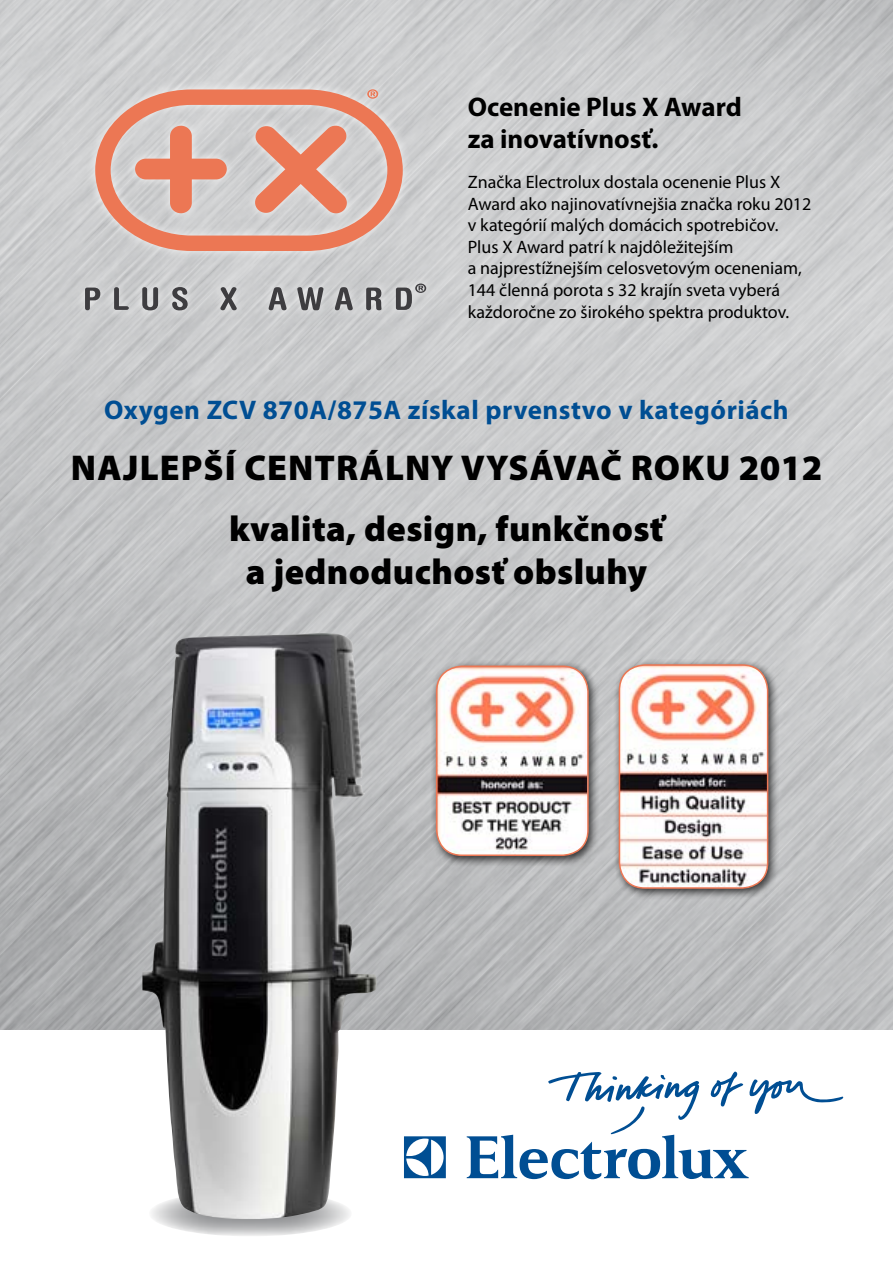
<style>
.page{position:relative;width:893px;height:1263px;background:#fff}
.page>*{position:absolute;margin:0;border:0;box-sizing:border-box;transform-origin:0 0}
.t1{font:900 36px/61.2px "Myriad Pro";letter-spacing:.03em;color:#000;text-align:center}
.t2{font:900 36px "Myriad Pro";letter-spacing:.01em;color:#000}
.t3{font:700 27px "Myriad Pro";letter-spacing:.02em;color:#004e93}
.t4{font:700 27px/32.4px "Myriad Pro";color:#000}
.t5{font:18px/21.6px "Myriad Pro";color:#000}
</style>
<div class="page">
<img style="left:0;top:0;width:893px;height:1029px">
<svg style="left:149px;top:1191px;width:203px;height:45px;background:#c3c4c5"></svg>
<img style="left:142px;top:632px;width:235px;height:588px">
<div style="left:76px;top:80px;width:360px;height:240px;background:#fff;opacity:.75"></div>
<svg style="left:85px;top:288px;width:15px;height:22px"></svg>
<svg style="left:114px;top:287px;width:15px;height:23px"></svg>
<svg style="left:142px;top:287px;width:16px;height:23px"></svg>
<svg style="left:172px;top:287px;width:16px;height:23px"></svg>
<svg style="left:220px;top:287px;width:17px;height:23px"></svg>
<svg style="left:269px;top:287px;width:18px;height:23px"></svg>
<svg style="left:297px;top:287px;width:26px;height:23px"></svg>
<svg style="left:335px;top:287px;width:18px;height:23px"></svg>
<svg style="left:366px;top:288px;width:16px;height:22px"></svg>
<svg style="left:396px;top:284px;width:30px;height:26px"></svg>
<svg style="left:95px;top:89px;width:308px;height:162px;background:#dbafa2"></svg>
<svg style="left:367px;top:89px;width:11px;height:10px"></svg>
<svg style="left:404px;top:1136px;width:42px;height:42px"></svg>
<svg style="left:467px;top:1071px;width:376px;height:108px"></svg>
<div style="left:431px;top:660px;width:169px;height:207px;background:#000;opacity:.75"></div>
<img style="left:437px;top:666px;width:150px;height:189px">
<div style="left:436px;top:665px;width:153px;height:191px;border:2px solid #ec7754;border-radius:26px"></div>
<div style="left:614px;top:659px;width:165px;height:240px;background:#000;opacity:.75"></div>
<img style="left:619px;top:665px;width:149px;height:223px">
<div style="left:619px;top:664px;width:149px;height:225px;border:2px solid #ec7754;border-radius:26px"></div>
<h2 class="t4" style="left:468px;top:90px;width:276px">Ocenenie Plus X Award za inovatívnosť.</h2>
<p class="t5" style="left:468px;top:171px;width:345px">Značka Electrolux dostala ocenenie Plus X Award ako najinovatívnejšia značka roku 2012 v kategórií malých domácich spotrebičov.<br>Plus X Award patrí k najdôležitejším<br>a najprestížnejším celosvetovým oceneniam, 144 členná porota s 32 krajín sveta vyberá každoročne zo širokého spektra produktov.</p>
<h2 class="t3" style="left:104px;top:392px;width:686px">Oxygen ZCV 870A/875A získal prvenstvo v kategóriách</h2>
<h1 class="t1" style="left:71px;top:436px;width:753px">Najlepší centrálny vysávač roku 2012 kvalita, design, funkčnosť</h1>
<h1 class="t2" style="left:246px;top:548px;width:403px">a jednoduchosť obsluhy</h1>
</div>
